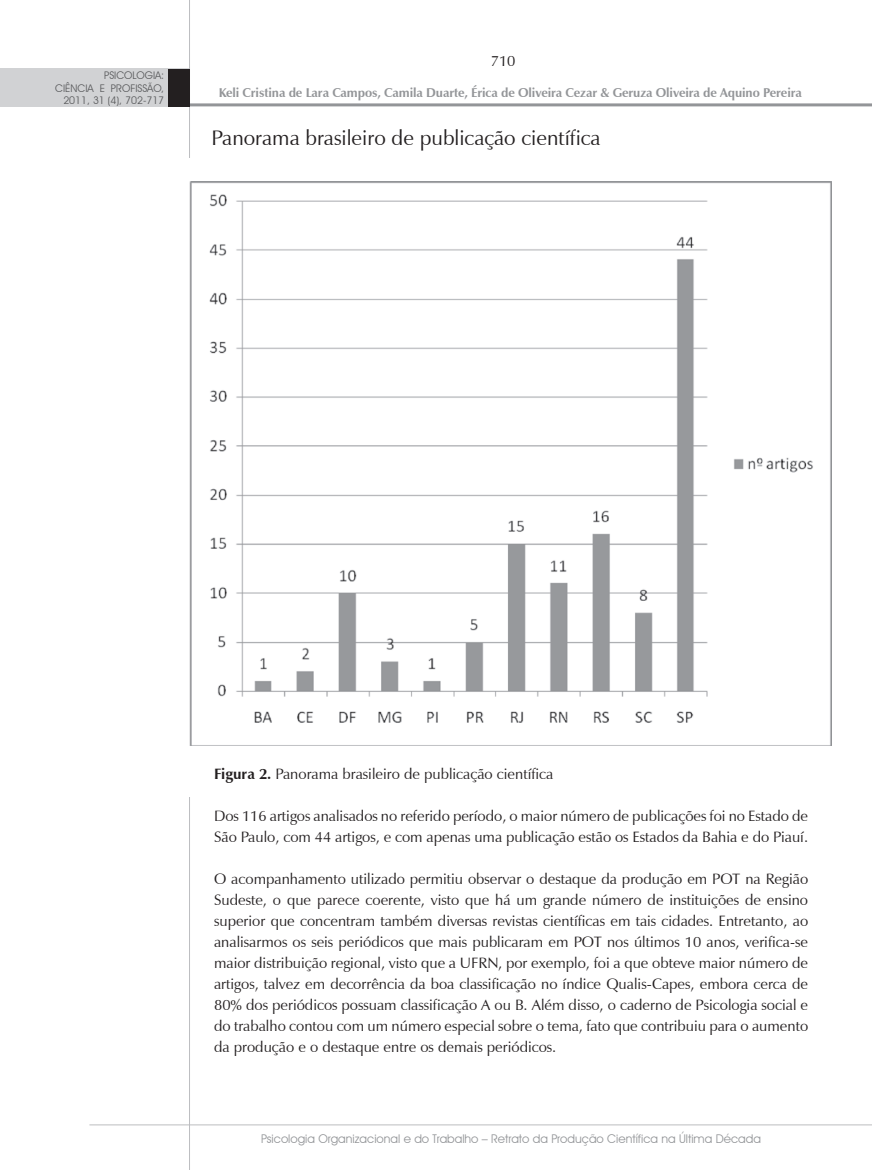
<style>
.page{position:relative;width:872px;height:1170px;background:#fff}
.page>*{position:absolute;margin:0;border:0;box-sizing:border-box;transform-origin:0 0}
.t1{font:21px "Zapf Humanist 601 BT";color:#231f20}
.t2{font:15px/21px "Zapf Humanist 601 BT";color:#231f20}
.t3{font:700 12.75px "Zapf Humanist 601 BT";letter-spacing:-.01em;color:#939598}
.t4{font:12px "Avant Garde IT Cby BT";color:#939598}
.t5{font:10.5px/12.6px "Avant Garde IT Cby BT";color:#57585a;text-align:right}
.s1{font-weight:700}
</style>
<div class="page">
<hr style="left:189px;top:0;width:1px;height:1169px;background:#bcbdc0">
<hr style="left:56px;top:103px;width:816px;height:3px;background:#939598">
<div style="left:0;top:68px;width:189px;height:39px;background:#d1d2d4"></div>
<div style="left:168px;top:69px;width:21px;height:37px;background:#231f20"></div>
<hr style="left:89px;top:1124px;width:783px;height:1px;background:#bcbdc0">
<div style="left:16px;top:158px;width:795px;height:639px;background:#fff"></div>
<img style="left:190px;top:181px;width:641px;height:564px">
<p class="t5" style="left:55px;top:69px;width:110px">PSICOLOGIA:<br>CIÊNCIA E PROFISSÃO,<br>2011, 31 (4), 702-717</p>
<p class="t2" style="left:491px;top:51px;width:26px">710</p>
<p class="t3" style="left:219px;top:85px;width:584px">Keli Cristina de Lara Campos, Camila Duarte, Érica de Oliveira Cezar &amp; Geruza Oliveira de Aquino Pereira</p>
<h1 class="t1" style="left:212px;top:125px;width:390px">Panorama brasileiro de publicação científica</h1>
<p class="t2" style="left:214px;top:763px;width:341px"><span class="s1">Figura 2.</span> Panorama brasileiro de publicação científica</p>
<p class="t2" style="left:214px;top:805px;width:595px">Dos 116 artigos analisados no referido período, o maior número de publicações foi no Estado de<br>São Paulo, com 44 artigos, e com apenas uma publicação estão os Estados da Bahia e do Piauí.</p>
<p class="t2" style="left:214px;top:868px;width:595px;text-align:justify">O acompanhamento utilizado permitiu observar o destaque da produção em POT na Região Sudeste, o que parece coerente, visto que há um grande número de instituições de ensino superior que concentram também diversas revistas científicas em tais cidades. Entretanto, ao analisarmos os seis periódicos que mais publicaram em POT nos últimos 10 anos, verifica-se maior distribuição regional, visto que a UFRN, por exemplo, foi a que obteve maior número de artigos, talvez em decorrência da boa classificação no índice Qualis-Capes, embora cerca de 80% dos periódicos possuam classificação A ou B. Além disso, o caderno de Psicologia social e do trabalho contou com um número especial sobre o tema, fato que contribuiu para o aumento da produção e o destaque entre os demais periódicos.</p>
<p class="t4" style="left:261px;top:1130px;width:501px">Psicologia Organizacional e do Trabalho – Retrato da Produção Científica na Última Década</p>
</div>
